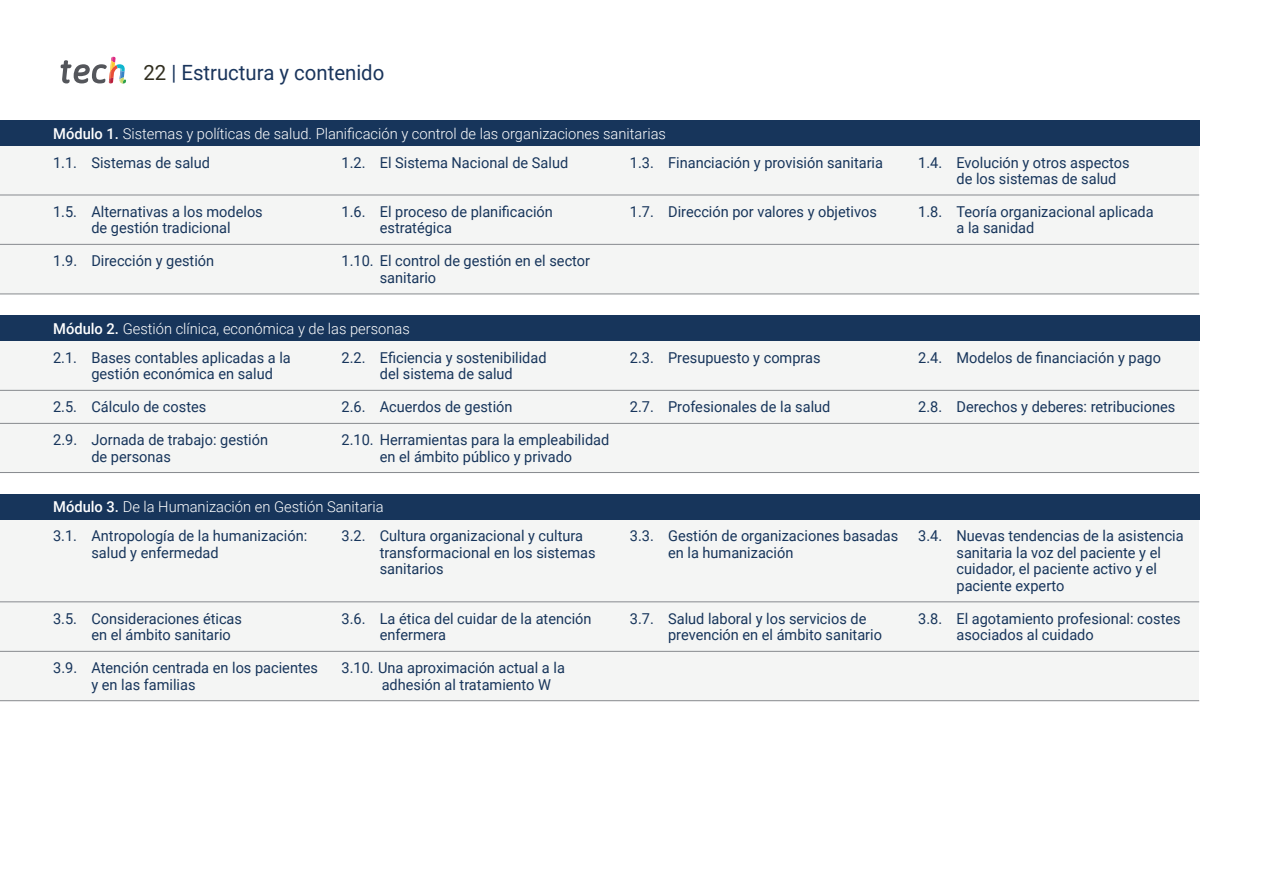
<style>
.page{position:relative;width:1263px;height:893px;background:#fff}
.page>*{position:absolute;margin:0;border:0;box-sizing:border-box;transform-origin:0 0}
.t1{font:21px "Roboto";color:#1a355c}
.t2{font:15px/16.5px "Roboto";color:#17355b}
.t3{font:300 15px "Roboto";color:#fff}
.s1{color:#312e20}
.s2{font-weight:500}
</style>
<div class="page">
<svg style="left:61px;top:57px;width:65px;height:27px"></svg>
<div style="left:0;top:146px;width:1199px;height:148px;background:#f4f5f4"></div>
<div style="left:0;top:120px;width:1199px;height:26px;background:#17355b"></div>
<hr style="left:0;top:195px;width:1199px;height:1px;background:#878a8e">
<hr style="left:0;top:244px;width:1199px;height:1px;background:#878a8e">
<hr style="left:0;top:294px;width:1199px;height:1px;background:#878a8e">
<div style="left:0;top:338px;width:1199px;height:135px;background:#f4f5f4"></div>
<div style="left:0;top:315px;width:1199px;height:26px;background:#17355b"></div>
<hr style="left:0;top:390px;width:1199px;height:1px;background:#878a8e">
<hr style="left:0;top:423px;width:1199px;height:1px;background:#878a8e">
<hr style="left:0;top:472px;width:1199px;height:1px;background:#878a8e">
<div style="left:0;top:517px;width:1199px;height:184px;background:#f4f5f4"></div>
<div style="left:0;top:494px;width:1199px;height:25px;background:#17355b"></div>
<hr style="left:0;top:602px;width:1199px;height:1px;background:#878a8e">
<hr style="left:0;top:700px;width:1199px;height:1px;background:#878a8e">
<hr style="left:0;top:651px;width:1199px;height:1px;background:#878a8e">
<h1 class="t1" style="left:144px;top:57px;width:242px"><span class="s1">22</span> | Estructura y contenido</h1>
<p class="t3" style="left:53px;top:123px;width:614px"><span class="s2">Módulo 1.</span> Sistemas y políticas de salud. Planificación y control de las organizaciones sanitarias</p>
<p class="t2" style="left:53px;top:153px;width:158px">1.1. Sistemas de salud</p>
<p class="t2" style="left:341px;top:153px;width:228px">1.2. El Sistema Nacional de Salud</p>
<p class="t2" style="left:630px;top:153px;width:255px">1.3. Financiación y provisión sanitaria</p>
<p class="t2" style="left:956px;top:153px;width:175px;text-indent:-38px">1.4. Evolución y otros aspectos de los sistemas de salud</p>
<p class="t2" style="left:53px;top:203px;width:211px;text-align:center">1.5. Alternativas a los modelos de gestión tradicional</p>
<p class="t2" style="left:380px;top:203px;width:175px;text-indent:-38px">1.6. El proceso de planificación estratégica</p>
<p class="t2" style="left:630px;top:203px;width:248px">1.7. Dirección por valores y objetivos</p>
<p class="t2" style="left:956px;top:203px;width:199px;text-indent:-38px">1.8. Teoría organizacional aplicada a la sanidad</p>
<p class="t2" style="left:53px;top:252px;width:163px">1.9. Dirección y gestión</p>
<p class="t2" style="left:380px;top:252px;width:212px;text-indent:-38px">1.10. El control de gestión en el sector sanitario</p>
<p class="t3" style="left:53px;top:318px;width:358px"><span class="s2">Módulo 2.</span> Gestión clínica, económica y de las personas</p>
<p class="t2" style="left:91px;top:349px;width:201px;text-indent:-38px">2.1. Bases contables aplicadas a la gestión económica en salud</p>
<p class="t2" style="left:341px;top:349px;width:207px;text-align:center">2.2. Eficiencia y sostenibilidad del sistema de salud</p>
<p class="t2" style="left:630px;top:349px;width:192px">2.3. Presupuesto y compras</p>
<p class="t2" style="left:918px;top:349px;width:244px">2.4. Modelos de financiación y pago</p>
<p class="t2" style="left:53px;top:398px;width:155px">2.5. Cálculo de costes</p>
<p class="t2" style="left:341px;top:398px;width:173px">2.6. Acuerdos de gestión</p>
<p class="t2" style="left:630px;top:398px;width:202px">2.7. Profesionales de la salud</p>
<p class="t2" style="left:918px;top:398px;width:259px">2.8. Derechos y deberes: retribuciones</p>
<p class="t2" style="left:91px;top:431px;width:178px;text-indent:-38px">2.9. Jornada de trabajo: gestión de personas</p>
<p class="t2" style="left:341px;top:431px;width:269px;text-align:center">2.10. Herramientas para la empleabilidad en el ámbito público y privado</p>
<p class="t3" style="left:53px;top:496px;width:332px"><span class="s2">Módulo 3.</span> De la Humanización en Gestión Sanitaria</p>
<p class="t2" style="left:91px;top:527px;width:217px;text-indent:-38px">3.1. Antropología de la humanización: salud y enfermedad</p>
<p class="t2" style="left:380px;top:527px;width:217px;text-indent:-38px">3.2. Cultura organizacional y cultura transformacional en los sistemas sanitarios</p>
<p class="t2" style="left:668px;top:527px;width:232px;text-indent:-38px">3.3. Gestión de organizaciones basadas en la humanización</p>
<p class="t2" style="left:956px;top:527px;width:229px;text-indent:-38px">3.4. Nuevas tendencias de la asistencia sanitaria la voz del paciente y el cuidador, el paciente activo y el paciente experto</p>
<p class="t2" style="left:91px;top:610px;width:152px;text-indent:-38px">3.5. Consideraciones éticas en el ámbito sanitario</p>
<p class="t2" style="left:380px;top:610px;width:213px;text-indent:-38px">3.6. La ética del cuidar de la atención enfermera</p>
<p class="t2" style="left:668px;top:610px;width:215px;text-indent:-38px">3.7. Salud laboral y los servicios de prevención en el ámbito sanitario</p>
<p class="t2" style="left:956px;top:610px;width:226px;text-indent:-38px">3.8. El agotamiento profesional: costes asociados al cuidado</p>
<p class="t2" style="left:91px;top:659px;width:228px;text-indent:-38px">3.9. Atención centrada en los pacientes y en las familias</p>
<p class="t2" style="left:382px;top:659px;width:185px;text-indent:-40px">3.10. Una aproximación actual a la adhesión al tratamiento W</p>
</div>
